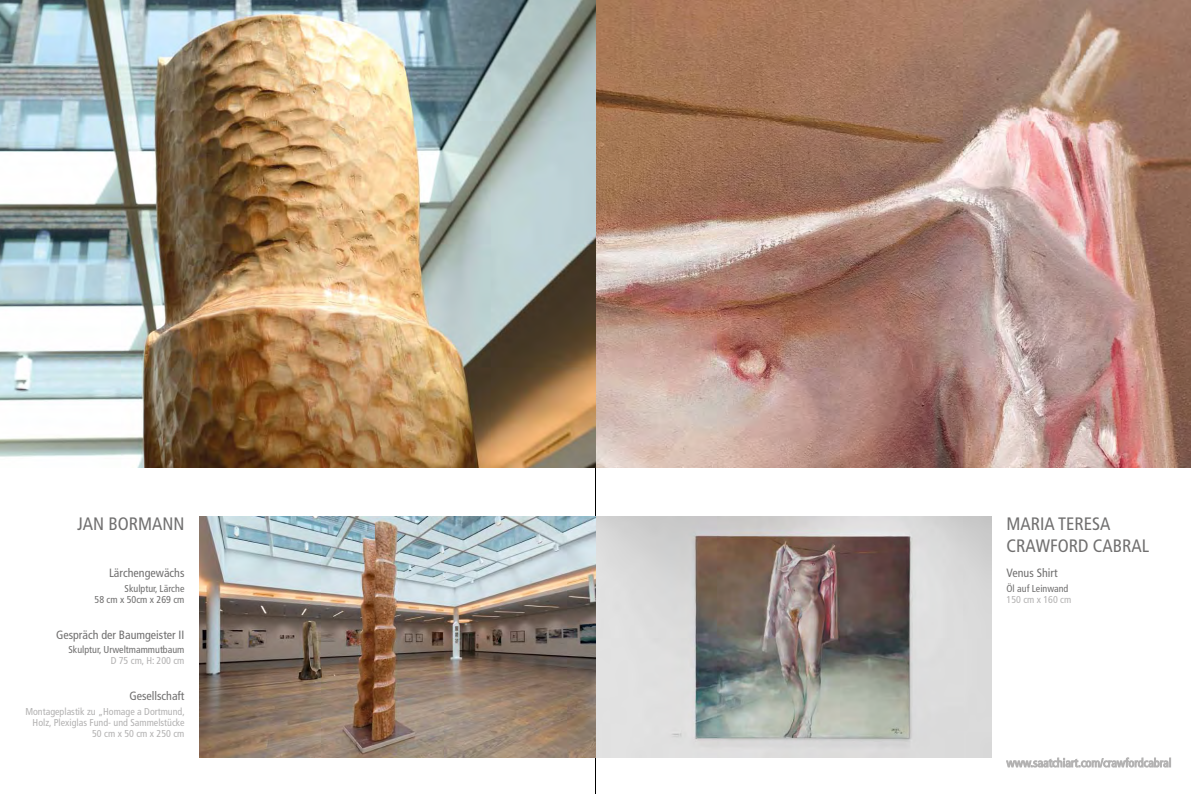
<style>
.page{position:relative;width:1191px;height:794px;background:#fff}
.page>*{position:absolute;margin:0;border:0;box-sizing:border-box;transform-origin:0 0}
.t1{font:condensed 18px/21.6px "Frutiger";color:#706f6f}
.t2{font:condensed 12px "Frutiger";color:#706f6f}
.t3{font:condensed 10px/11px "Frutiger";color:#b3b2b2;text-align:right}
.t4{font:condensed 10px/11px "Frutiger";color:#706f6f;text-align:right}
</style>
<div class="page">
<hr style="left:595px;top:0;width:1px;height:794px;background:#000">
<img style="left:0;top:0;width:1191px;height:468px">
<img style="left:199px;top:517px;width:793px;height:241px">
<svg style="left:1006px;top:757px;width:164px;height:11px"></svg>
<h1 class="t1" style="left:77px;top:513px;width:109px">JAN BORMANN</h1>
<p class="t2" style="left:109px;top:566px;width:77px">Lärchengewächs</p>
<p class="t4" style="left:95px;top:583px;width:91px">Skulptur, Lärche<br>58 cm x 50cm x 269 cm</p>
<p class="t2" style="left:56px;top:627px;width:130px">Gespräch der Baumgeister II</p>
<p class="t4" style="left:69px;top:644px;width:117px">Skulptur, Urweltmammutbaum</p>
<p class="t3" style="left:111px;top:655px;width:75px">D 75 cm, H: 200 cm</p>
<p class="t2" style="left:129px;top:689px;width:57px">Gesellschaft</p>
<p class="t3" style="left:25px;top:706px;width:161px">Montageplastik zu „Homage a Dortmund,<br>Holz, Plexiglas Fund- und Sammelstücke<br>50 cm x 50 cm x 250 cm</p>
<h1 class="t1" style="left:1006px;top:513px;width:144px">MARIA TERESA<br>CRAWFORD CABRAL</h1>
<p class="t2" style="left:1006px;top:566px;width:53px">Venus Shirt</p>
<p class="t4" style="left:1006px;top:583px;width:63px">Öl auf Leinwand</p>
<p class="t3" style="left:1006px;top:594px;width:66px">150 cm x 160 cm</p>
</div>
